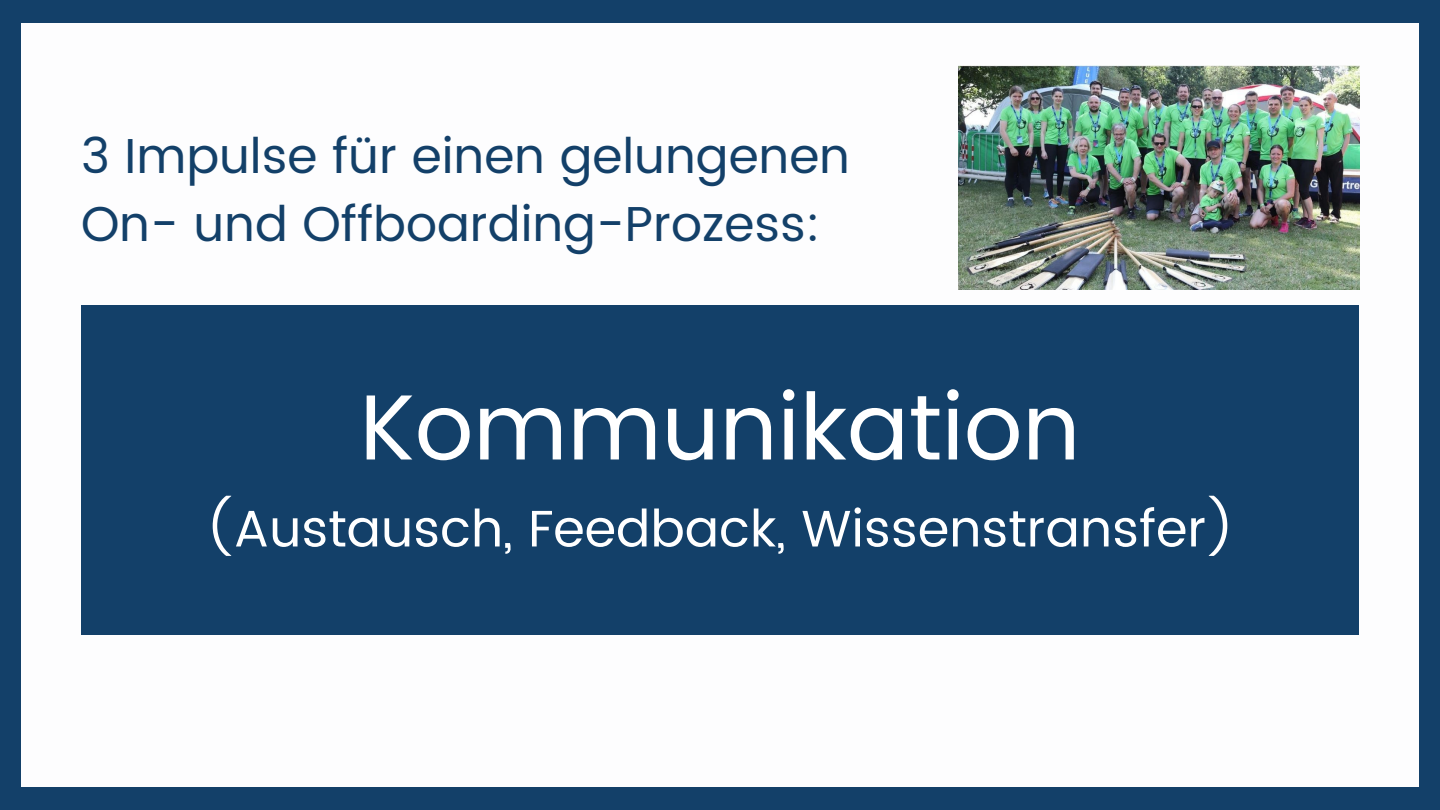
<style>
.page{position:relative;width:1440px;height:810px;background:#134069}
.page>*{position:absolute;margin:0;border:0;box-sizing:border-box;transform-origin:0 0}
.t1{font:92.3px "Poppins";color:#fff}
.t2{font:51.3px "Poppins";color:#fff}
.t3{font:49px "Poppins";color:#134069}
</style>
<div class="page">
<div style="left:21px;top:24px;width:1397px;height:762px;background:#fdfdfe"></div>
<div style="left:81px;top:306px;width:1278px;height:328px;background:#134069"></div>
<img style="left:958px;top:65px;width:401px;height:224px">
<p class="t3" style="left:81px;top:128px;width:771px">3 Impulse für einen gelungenen</p>
<p class="t3" style="left:81px;top:195px;width:741px">On- und Offboarding-Prozess:</p>
<p class="t1" style="left:360px;top:374px;width:722px">Kommunikation</p>
<p class="t2" style="left:205px;top:499px;width:1032px">(Austausch, Feedback, Wissenstransfer)</p>
</div>
